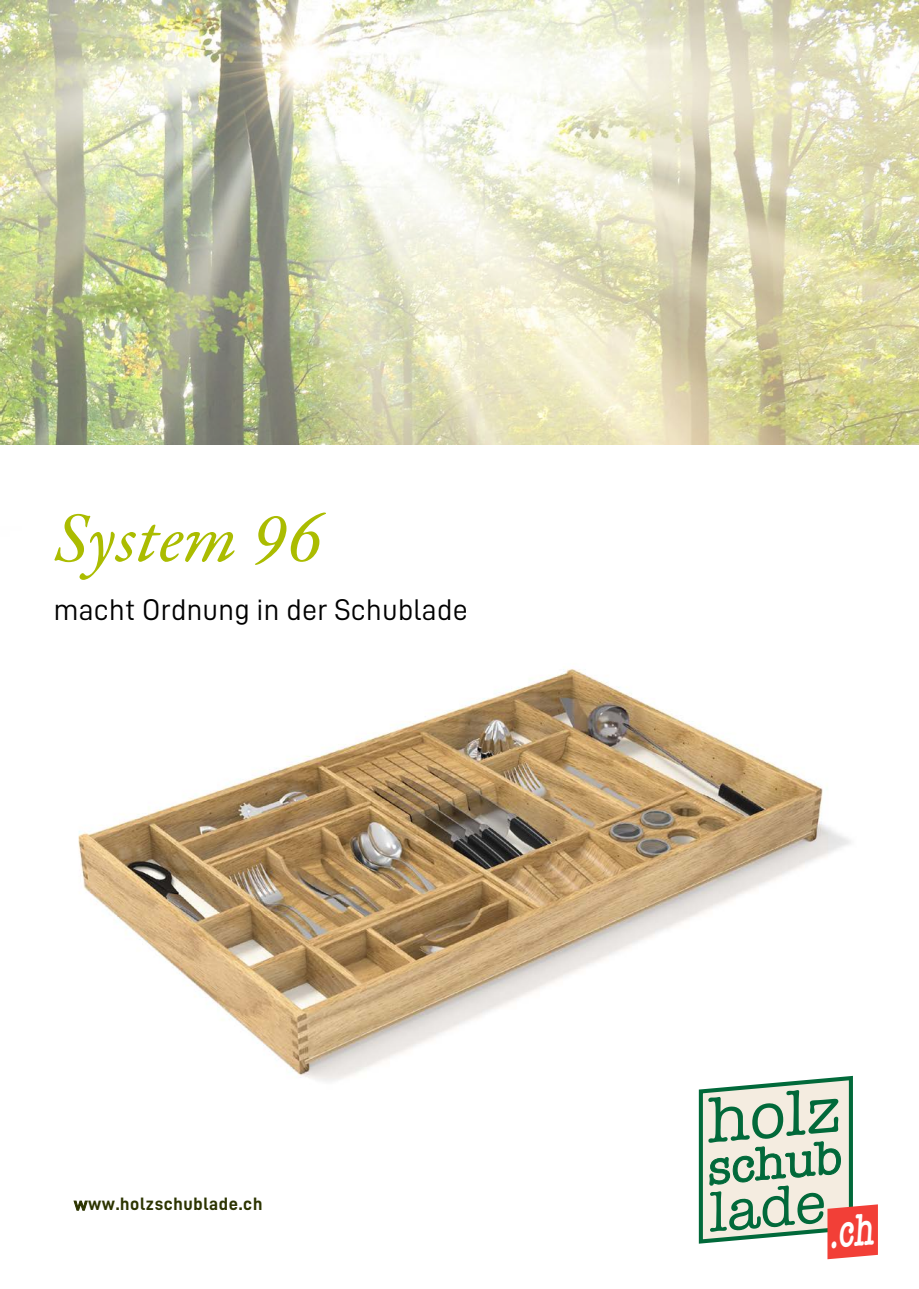
<style>
.page{position:relative;width:919px;height:1289px;background:#fff}
.page>*{position:absolute;margin:0;border:0;box-sizing:border-box;transform-origin:0 0}
.t1{font:71.25px "Garamond Premr Pro Med It";letter-spacing:.005em;color:#abbc00}
.t2{font:65.7px "American Typewriter";color:#01693a}
.t3{font:58.05px "American Typewriter";color:#01693a}
.t4{font:47.7px "American Typewriter";color:#01693a}
.t5{font:30px "D DIN";letter-spacing:.005em;color:#000}
.t6{font:18px "D DIN Bold";letter-spacing:.035em;color:#2c3400}
.s1{font-family:"DIN";font-weight:500}
</style>
<div class="page">
<img style="left:78px;top:669px;width:773px;height:412px">
<img style="left:0;top:1px;width:918px;height:443px">
<svg style="left:696px;top:1073px;width:181px;height:186px"></svg>
<h1 class="t1" style="left:54px;top:493px;width:269px">System 96</h1>
<p class="t5" style="left:54px;top:593px;width:415px">macht Ordnung in der Schublade</p>
<p class="t6" style="left:74px;top:1193px;width:190px"><span class="s1">w</span>ww.holzschublade.ch</p>
<h2 class="t2" style="left:701px;top:1070px;width:135px;rotate:-5deg">holz</h2>
<h3 class="t4" style="left:703px;top:1132px;width:136px;rotate:-5deg">schub</h3>
<h3 class="t3" style="left:704px;top:1168px;width:118px;rotate:-5deg">lade</h3>
</div>
